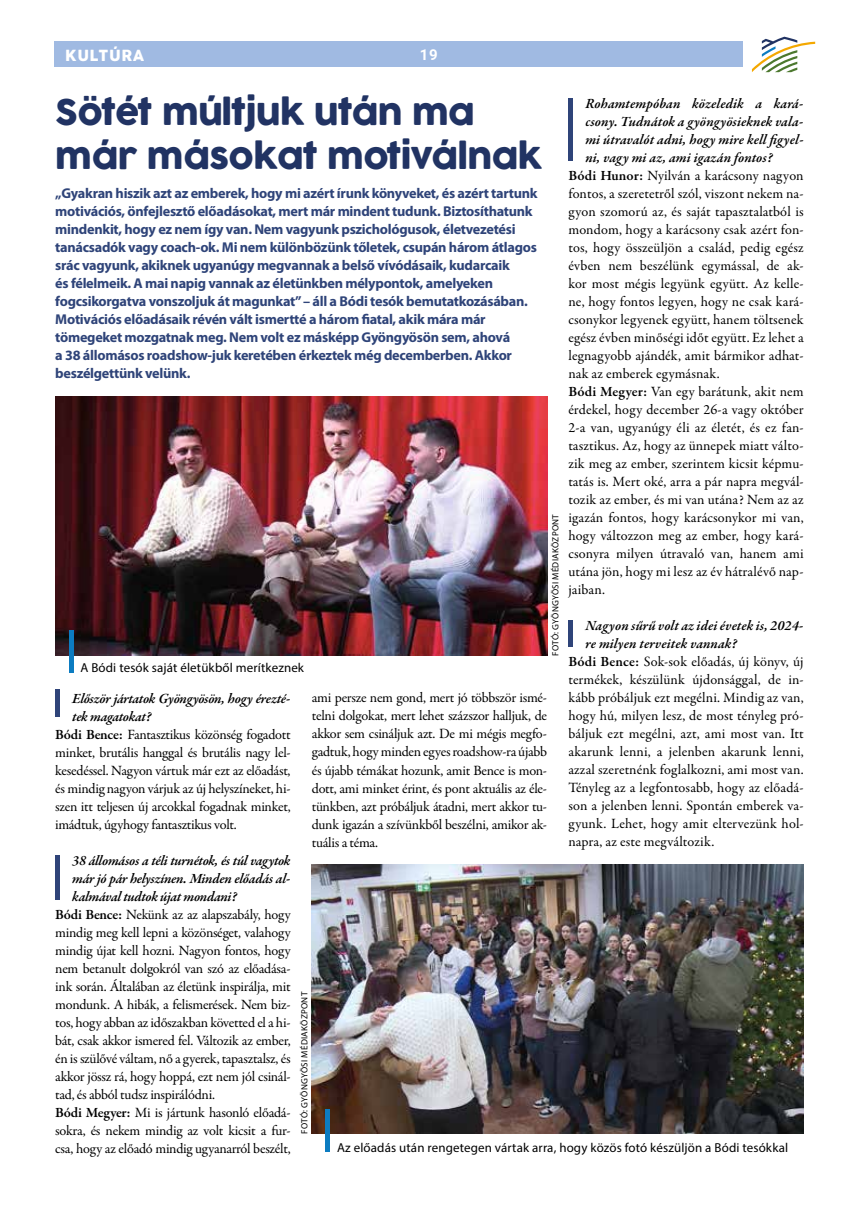
<style>
.page{position:relative;width:859px;height:1217px;background:#fff}
.page>*{position:absolute;margin:0;border:0;box-sizing:border-box;transform-origin:0 0}
.t1{font:34.5px/43.5px "Cocogoose";letter-spacing:-.02em;color:#213363}
.t2{font:15px "Cocogoose";letter-spacing:.05em;color:#fff}
.t3{font:700 15px "Roboto";color:#fff}
.t4{font:14.25px/18px "Garamond Premr Pro";color:#000;text-align:justify}
.t5{font:14.25px "Garamond Premr Pro";letter-spacing:-.02em;color:#000}
.t6{font:700 14.25px/18px "Myriad Pro";letter-spacing:-.02em;color:#2f4479}
.t7{font:italic 600 14.25px "Garamond Premr Pro";letter-spacing:-.005em;color:#000}
.t8{font:italic 600 14.25px "Garamond Premr Pro";letter-spacing:-.025em;color:#000}
.t9{font:12.9px "Myriad Pro";letter-spacing:.01em;color:#000}
.t10{font:9px "Myriad Pro";letter-spacing:.03em;color:#000}
.s1{font-weight:600}
</style>
<div class="page">
<div style="left:54px;top:41px;width:689px;height:26px;background:#a0bae2"></div>
<svg style="left:752px;top:37px;width:63px;height:35px"></svg>
<div style="left:55px;top:689px;width:5px;height:27px;background:#2f4479"></div>
<div style="left:55px;top:855px;width:5px;height:44px;background:#2f4479"></div>
<div style="left:568px;top:619px;width:5px;height:27px;background:#2f4479"></div>
<div style="left:568px;top:98px;width:5px;height:62px;background:#2f4479"></div>
<img style="left:55px;top:396px;width:492px;height:259px">
<img style="left:312px;top:864px;width:492px;height:268px">
<div style="left:325px;top:1109px;width:5px;height:42px;background:#0c7cc1"></div>
<div style="left:69px;top:629px;width:5px;height:43px;background:#0c7cc1"></div>
<p class="t2" style="left:65px;top:45px;width:81px">KULTÚRA</p>
<p class="t3" style="left:420px;top:44px;width:19px">19</p>
<h1 class="t1" style="left:55px;top:92px;width:488px">Sötét múltjuk után ma már másokat motiválnak</h1>
<p class="t6" style="left:55px;top:184px;width:484px">„Gyakran hiszik azt az emberek, hogy mi azért írunk könyveket, és azért tartunk motivációs, önfejlesztő előadásokat, mert már mindent tudunk. Biztosíthatunk mindenkit, hogy ez nem így van. Nem vagyunk pszichológusok, életvezetési tanácsadók vagy coach-ok. Mi nem különbözünk tőletek, csupán három átlagos srác vagyunk, akiknek ugyanúgy megvannak a belső vívódásaik, kudarcaik<br>és félelmeik. A mai napig vannak az életünkben mélypontok, amelyeken fogcsikorgatva vonszoljuk át magunkat” – áll a Bódi tesók bemutatkozásában.<br>Motivációs előadásaik révén vált ismertté a három fiatal, akik mára már tömegeket mozgatnak meg. Nem volt ez másképp Gyöngyösön sem, ahová<br>a 38 állomásos roadshow-juk keretében érkeztek még decemberben. Akkor beszélgettünk velünk.</p>
<p class="t7" style="left:585px;top:95px;width:220px">Rohamtempóban közeledik a kará-</p>
<p class="t7" style="left:585px;top:113px;width:220px">csony. Tudnátok a gyöngyösieknek vala-</p>
<p class="t7" style="left:585px;top:131px;width:220px">mi útravalót adni, hogy mire kell figyel-</p>
<p class="t7" style="left:585px;top:149px;width:189px">ni, vagy mi az, ami igazán fontos?</p>
<p class="t4" style="left:568px;top:167px;width:237px"><span class="s1">Bódi Hunor:</span> Nyilván a karácsony nagyon</p>
<p class="t4" style="left:568px;top:185px;width:237px">fontos, a szeretetről szól, viszont nekem na-</p>
<p class="t4" style="left:568px;top:203px;width:237px">gyon szomorú az, és saját tapasztalatból is</p>
<p class="t4" style="left:568px;top:221px;width:237px">mondom, hogy a karácsony csak azért fon-</p>
<p class="t4" style="left:568px;top:239px;width:237px">tos, hogy összeüljön a család, pedig egész</p>
<p class="t4" style="left:568px;top:257px;width:237px">évben nem beszélünk egymással, de ak-</p>
<p class="t4" style="left:568px;top:275px;width:237px">kor most mégis legyünk együtt. Az kelle-</p>
<p class="t4" style="left:568px;top:293px;width:237px">ne, hogy fontos legyen, hogy ne csak kará-</p>
<p class="t4" style="left:568px;top:311px;width:237px">csonykor legyenek együtt, hanem töltsenek</p>
<p class="t4" style="left:568px;top:329px;width:237px">egész évben minőségi időt együtt. Ez lehet a</p>
<p class="t4" style="left:568px;top:347px;width:237px">legnagyobb ajándék, amit bármikor adhat-</p>
<p class="t4" style="left:568px;top:365px;width:153px">nak az emberek egymásnak.</p>
<p class="t4" style="left:568px;top:383px;width:237px"><span class="s1">Bódi Megyer:</span> Van egy barátunk, akit nem</p>
<p class="t4" style="left:568px;top:401px;width:237px">érdekel, hogy december 26-a vagy október</p>
<p class="t4" style="left:568px;top:419px;width:237px">2-a van, ugyanúgy éli az életét, és ez fan-</p>
<p class="t4" style="left:568px;top:437px;width:237px">tasztikus. Az, hogy az ünnepek miatt válto-</p>
<p class="t4" style="left:568px;top:455px;width:237px">zik meg az ember, szerintem kicsit képmu-</p>
<p class="t4" style="left:568px;top:473px;width:237px">tatás is. Mert oké, arra a pár napra megvál-</p>
<p class="t4" style="left:568px;top:491px;width:237px">tozik az ember, és mi van utána? Nem az az</p>
<p class="t4" style="left:568px;top:509px;width:237px">igazán fontos, hogy karácsonykor mi van,</p>
<p class="t4" style="left:568px;top:527px;width:237px">hogy változzon meg az ember, hogy kará-</p>
<p class="t4" style="left:568px;top:545px;width:237px">csonyra milyen útravaló van, hanem ami</p>
<p class="t4" style="left:568px;top:563px;width:237px">utána jön, hogy mi lesz az év hátralévő nap-</p>
<p class="t4" style="left:568px;top:581px;width:38px">jaiban.</p>
<p class="t7" style="left:585px;top:617px;width:220px">Nagyon sűrű volt az idei évetek is, 2024-</p>
<p class="t7" style="left:585px;top:635px;width:153px">re milyen terveitek vannak?</p>
<p class="t4" style="left:568px;top:653px;width:237px"><span class="s1">Bódi Bence:</span> Sok-sok előadás, új könyv, új</p>
<p class="t4" style="left:568px;top:671px;width:237px">termékek, készülünk újdonsággal, de in-</p>
<p class="t4" style="left:568px;top:689px;width:237px">kább próbáljuk ezt megélni. Mindig az van,</p>
<p class="t4" style="left:568px;top:707px;width:237px">hogy hú, milyen lesz, de most tényleg pró-</p>
<p class="t4" style="left:568px;top:725px;width:237px">báljuk ezt megélni, azt, ami most van. Itt</p>
<p class="t4" style="left:568px;top:743px;width:237px">akarunk lenni, a jelenben akarunk lenni,</p>
<p class="t4" style="left:568px;top:761px;width:237px">azzal szeretnénk foglalkozni, ami most van.</p>
<p class="t4" style="left:568px;top:779px;width:237px">Tényleg az a legfontosabb, hogy az előadá-</p>
<p class="t4" style="left:568px;top:797px;width:237px">son a jelenben lenni. Spontán emberek va-</p>
<p class="t4" style="left:568px;top:815px;width:237px">gyunk. Lehet, hogy amit eltervezünk hol-</p>
<p class="t4" style="left:568px;top:833px;width:147px">napra, az este megváltozik.</p>
<p class="t10" style="left:550px;top:655px;width:143px;rotate:-90deg">FOTÓ: GYÖNGYÖSI MÉDIAKÖZPONT</p>
<p class="t9" style="left:80px;top:660px;width:225px">A Bódi tesók saját életükből merítkeznek</p>
<p class="t4" style="left:312px;top:689px;width:237px">ami persze nem gond, mert jó többször ismé&shy;telni dolgokat, mert lehet százszor halljuk, de akkor sem csináljuk azt. De mi mégis megfo&shy;gadtuk, hogy minden egyes roadshow-ra újabb és újabb témákat hozunk, amit Bence is mon&shy;dott, ami minket érint, és pont aktuális az éle&shy;tünkben, azt próbáljuk átadni, mert akkor tu&shy;dunk igazán a szívünkből beszélni, amikor ak&shy;tuális a téma.</p>
<p class="t7" style="left:72px;top:689px;width:220px">Először jártatok Gyöngyösön, hogy érezté-</p>
<p class="t8" style="left:72px;top:707px;width:81px">tek magatokat?</p>
<p class="t5" style="left:55px;top:725px;width:237px"><span class="s1">Bódi Bence:</span> Fantasztikus közönség fogadott</p>
<p class="t5" style="left:55px;top:743px;width:237px">minket, brutális hanggal és brutális nagy lel-</p>
<p class="t5" style="left:55px;top:761px;width:237px">kesedéssel. Nagyon vártuk már ezt az előadást,</p>
<p class="t5" style="left:55px;top:779px;width:237px">és mindig nagyon várjuk az új helyszíneket, hi-</p>
<p class="t5" style="left:55px;top:797px;width:237px">szen itt teljesen új arcokkal fogadnak minket,</p>
<p class="t5" style="left:55px;top:815px;width:183px">imádtuk, úgyhogy fantasztikus volt.</p>
<p class="t8" style="left:72px;top:851px;width:220px">38 állomásos a téli turnétok, és túl vagytok</p>
<p class="t7" style="left:72px;top:869px;width:220px">már jó pár helyszínen. Minden előadás al-</p>
<p class="t7" style="left:72px;top:887px;width:166px">kalmával tudtok újat mondani?</p>
<p class="t5" style="left:55px;top:905px;width:237px"><span class="s1">Bódi Bence:</span> Nekünk az az alapszabály, hogy</p>
<p class="t5" style="left:55px;top:923px;width:237px">mindig meg kell lepni a közönséget, valahogy</p>
<p class="t5" style="left:55px;top:941px;width:237px">mindig újat kell hozni. Nagyon fontos, hogy</p>
<p class="t5" style="left:55px;top:959px;width:237px">nem betanult dolgokról van szó az előadása-</p>
<p class="t5" style="left:55px;top:977px;width:237px">ink során. Általában az életünk inspirálja, mit</p>
<p class="t5" style="left:55px;top:995px;width:237px">mondunk. A hibák, a felismerések. Nem biz-</p>
<p class="t5" style="left:55px;top:1013px;width:237px">tos, hogy abban az időszakban követted el a hi-</p>
<p class="t5" style="left:55px;top:1031px;width:237px">bát, csak akkor ismered fel. Változik az ember,</p>
<p class="t5" style="left:55px;top:1049px;width:237px">én is szülővé váltam, nő a gyerek, tapasztalsz, és</p>
<p class="t5" style="left:55px;top:1067px;width:237px">akkor jössz rá, hogy hoppá, ezt nem jól csinál-</p>
<p class="t5" style="left:55px;top:1085px;width:161px">tad, és abból tudsz inspirálódni.</p>
<p class="t5" style="left:55px;top:1103px;width:237px"><span class="s1">Bódi Megyer:</span> Mi is jártunk hasonló előadá-</p>
<p class="t5" style="left:55px;top:1121px;width:237px">sokra, és nekem mindig az volt kicsit a fur-</p>
<p class="t5" style="left:55px;top:1139px;width:237px">csa, hogy az előadó mindig ugyanarról beszélt,</p>
<p class="t10" style="left:299px;top:1133px;width:143px;rotate:-90deg">FOTÓ: GYÖNGYÖSI MÉDIAKÖZPONT</p>
<p class="t9" style="left:337px;top:1139px;width:453px">Az előadás után rengetegen vártak arra, hogy közös fotó készüljön a Bódi tesókkal</p>
</div>
